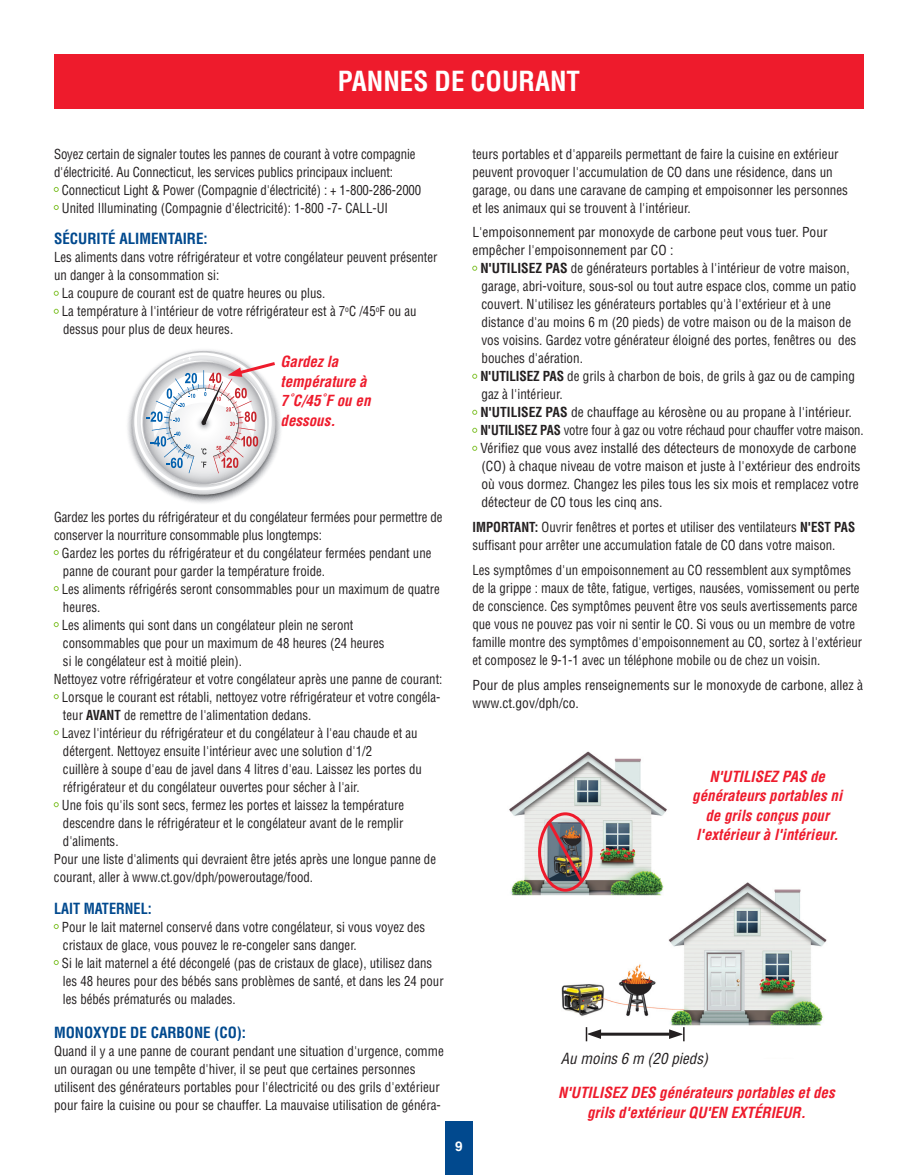
<style>
.page{position:relative;width:918px;height:1175px;background:#fff}
.page>*{position:absolute;margin:0;border:0;box-sizing:border-box;transform-origin:0 0}
.t1{font:700 condensed 27px "Helvetica LT Std";color:#fff}
.t2{font:italic 700 condensed 15px/19.5px "Helvetica LT Std";color:#ee1b2c;text-align:center}
.t3{font:700 condensed 15px "Helvetica LT Std";color:#01498e}
.t4{font:italic condensed 15px "Helvetica LT Std";color:#231f20}
.t5{font:700 condensed 15px "Helvetica LT Std";color:#01498e;scale:.95 1}
.t6{font:condensed 13.5px/18px "Helvetica LT Std";color:#231f20;scale:.95 1}
.t7{font:condensed 13.5px/18px "Helvetica LT Std";color:#231f20}
.t8{font:condensed 13.5px "Helvetica LT Std";color:#231f20;scale:.94 1}
.t9{font:700 13.5px "Helvetica LT Std";color:#fff}
.s1{font-weight:700}
</style>
<div class="page">
<div style="left:54px;top:54px;width:810px;height:54px;background:#ee1b2c"></div>
<div style="left:445px;top:1121px;width:27px;height:53px;background:#01498e"></div>
<svg style="left:54px;top:187px;width:5px;height:5px"></svg>
<svg style="left:54px;top:205px;width:5px;height:5px"></svg>
<svg style="left:54px;top:291px;width:5px;height:5px"></svg>
<svg style="left:54px;top:309px;width:5px;height:5px"></svg>
<svg style="left:54px;top:550px;width:5px;height:5px"></svg>
<svg style="left:54px;top:586px;width:5px;height:5px"></svg>
<svg style="left:54px;top:622px;width:5px;height:5px"></svg>
<svg style="left:54px;top:694px;width:5px;height:5px"></svg>
<svg style="left:54px;top:730px;width:5px;height:5px"></svg>
<svg style="left:54px;top:802px;width:5px;height:5px"></svg>
<svg style="left:54px;top:924px;width:5px;height:5px"></svg>
<svg style="left:54px;top:960px;width:5px;height:5px"></svg>
<svg style="left:472px;top:266px;width:5px;height:5px"></svg>
<svg style="left:472px;top:374px;width:5px;height:5px"></svg>
<svg style="left:472px;top:410px;width:5px;height:5px"></svg>
<svg style="left:472px;top:428px;width:5px;height:5px"></svg>
<svg style="left:472px;top:446px;width:5px;height:5px"></svg>
<svg style="left:125px;top:347px;width:158px;height:158px"></svg>
<svg style="left:132px;top:351px;width:144px;height:143px"></svg>
<svg style="left:138px;top:354px;width:140px;height:130px"></svg>
<img style="left:561px;top:882px;width:266px;height:160px">
<hr style="left:601px;top:1032px;width:68px;height:3px;background:#231f20">
<svg style="left:669px;top:1027px;width:16px;height:14px"></svg>
<svg style="left:586px;top:1027px;width:15px;height:14px"></svg>
<img style="left:509px;top:751px;width:166px;height:155px">
<div style="left:538px;top:812px;width:54px;height:79px;border:3px solid #ee1b2c;border-radius:50%"></div>
<svg style="left:546px;top:819px;width:39px;height:65px;background:#7f6b6c"></svg>
<h1 class="t1" style="left:338px;top:64px;width:244px">PANNES DE COURANT</h1>
<p class="t6" style="left:54px;top:144px;width:382px">Soyez certain de signaler toutes les pannes de courant à votre compagnie</p>
<p class="t6" style="left:54px;top:162px;width:358px">d'électricité. Au Connecticut, les services publics principaux incluent:</p>
<p class="t6" style="left:62px;top:180px;width:380px">Connecticut Light &amp; Power (Compagnie d'électricité) : + 1-800-286-2000</p>
<p class="t6" style="left:62px;top:198px;width:345px">United Illuminating (Compagnie d'électricité): 1-800 -7- CALL-UI</p>
<p class="t3" style="left:54px;top:229px;width:155px">SÉCURITÉ ALIMENTAIRE:</p>
<p class="t6" style="left:54px;top:248px;width:405px">Les aliments dans votre réfrigérateur et votre congélateur peuvent présenter</p>
<p class="t6" style="left:54px;top:266px;width:175px">un danger à la consommation si:</p>
<p class="t6" style="left:62px;top:284px;width:279px">La coupure de courant est de quatre heures ou plus.</p>
<p class="t6" style="left:62px;top:302px;width:375px">La température à l'intérieur de votre réfrigérateur est à 7<sup>o</sup>C /45<sup>o</sup>F ou au</p>
<p class="t6" style="left:63px;top:320px;width:181px">dessus pour plus de deux heures.</p>
<p class="t2" style="left:280px;top:352px;width:91px;text-align:left">Gardez la température à<br>7˚C/45˚F ou en dessous.</p>
<p class="t6" style="left:54px;top:507px;width:411px">Gardez les portes du réfrigérateur et du congélateur fermées pour permettre de</p>
<p class="t6" style="left:54px;top:525px;width:284px">conserver la nourriture consommable plus longtemps:</p>
<p class="t6" style="left:62px;top:543px;width:391px">Gardez les portes du réfrigérateur et du congélateur fermées pendant une</p>
<p class="t6" style="left:63px;top:561px;width:277px">panne de courant pour garder la température froide.</p>
<p class="t6" style="left:62px;top:579px;width:399px">Les aliments réfrigérés seront consommables pour un maximum de quatre</p>
<p class="t6" style="left:63px;top:597px;width:41px">heures.</p>
<p class="t6" style="left:62px;top:615px;width:309px">Les aliments qui sont dans un congélateur plein ne seront</p>
<p class="t6" style="left:63px;top:633px;width:340px">consommables que pour un maximum de 48 heures (24 heures</p>
<p class="t6" style="left:63px;top:651px;width:190px">si le congélateur est à moitié plein).</p>
<p class="t6" style="left:54px;top:669px;width:410px">Nettoyez votre réfrigérateur et votre congélateur après une panne de courant:</p>
<p class="t6" style="left:62px;top:687px;width:400px">Lorsque le courant est rétabli, nettoyez votre réfrigérateur et votre congéla-</p>
<p class="t6" style="left:63px;top:705px;width:263px">teur <span class="s1">AVANT</span> de remettre de l'alimentation dedans.</p>
<p class="t6" style="left:62px;top:723px;width:376px">Lavez l'intérieur du réfrigérateur et du congélateur à l'eau chaude et au</p>
<p class="t6" style="left:63px;top:741px;width:327px">détergent. Nettoyez ensuite l'intérieur avec une solution d'1/2</p>
<p class="t6" style="left:63px;top:759px;width:379px">cuillère à soupe d'eau de javel dans 4 litres d'eau. Laissez les portes du</p>
<p class="t6" style="left:63px;top:777px;width:314px">réfrigérateur et du congélateur ouvertes pour sécher à l'air.</p>
<p class="t6" style="left:62px;top:795px;width:362px">Une fois qu'ils sont secs, fermez les portes et laissez la température</p>
<p class="t6" style="left:63px;top:813px;width:360px">descendre dans le réfrigérateur et le congélateur avant de le remplir</p>
<p class="t6" style="left:63px;top:831px;width:60px">d'aliments.</p>
<p class="t6" style="left:54px;top:849px;width:404px">Pour une liste d'aliments qui devraient être jetés après une longue panne de</p>
<p class="t6" style="left:54px;top:867px;width:274px">courant, aller à www.ct.gov/dph/poweroutage/food.</p>
<p class="t5" style="left:54px;top:898px;width:104px">LAIT MATERNEL:</p>
<p class="t6" style="left:62px;top:917px;width:403px">Pour le lait maternel conservé dans votre congélateur, si vous voyez des cristaux de glace, vous pouvez le re-congeler sans danger.<br>Si le lait maternel a été décongelé (pas de cristaux de glace), utilisez dans les 48 heures pour des bébés sans problèmes de santé, et dans les 24 pour les bébés prématurés ou malades.</p>
<p class="t3" style="left:54px;top:1023px;width:194px">MONOXYDE DE CARBONE (CO):</p>
<p class="t7" style="left:54px;top:1042px;width:391px">Quand il y a une panne de courant pendant une situation d'urgence, comme un ouragan ou une tempête d'hiver, il se peut que certaines personnes utilisent des générateurs portables pour l'électricité ou des grils d'extérieur pour faire la cuisine ou pour se chauffer. La mauvaise utilisation de généra-</p>
<p class="t7" style="left:472px;top:144px;width:377px">teurs portables et d'appareils permettant de faire la cuisine en extérieur peuvent provoquer l'accumulation de CO dans une résidence, dans un garage, ou dans une caravane de camping et empoisonner les personnes et les animaux qui se trouvent à l'intérieur.</p>
<p class="t7" style="left:472px;top:223px;width:357px">L'empoisonnement par monoxyde de carbone peut vous tuer. Pour</p>
<p class="t7" style="left:472px;top:241px;width:202px">empêcher l'empoisonnement par CO :</p>
<p class="t7" style="left:480px;top:259px;width:371px"><span class="s1">N'UTILISEZ PAS</span> de générateurs portables à l'intérieur de votre maison,</p>
<p class="t7" style="left:481px;top:277px;width:376px">garage, abri-voiture, sous-sol ou tout autre espace clos, comme un patio</p>
<p class="t7" style="left:481px;top:295px;width:351px">couvert. N'utilisez les générateurs portables qu'à l'extérieur et à une</p>
<p class="t7" style="left:481px;top:313px;width:371px">distance d'au moins 6 m (20 pieds) de votre maison ou de la maison de</p>
<p class="t7" style="left:481px;top:331px;width:376px">vos voisins. Gardez votre générateur éloigné des portes, fenêtres ou des</p>
<p class="t7" style="left:481px;top:349px;width:103px">bouches d'aération.</p>
<p class="t7" style="left:480px;top:367px;width:376px"><span class="s1">N'UTILISEZ PAS</span> de grils à charbon de bois, de grils à gaz ou de camping</p>
<p class="t7" style="left:481px;top:385px;width:83px">gaz à l'intérieur.</p>
<p class="t7" style="left:480px;top:403px;width:373px"><span class="s1">N'UTILISEZ PAS</span> de chauffage au kérosène ou au propane à l'intérieur.</p>
<p class="t8" style="left:480px;top:422px;width:409px"><span class="s1">N'UTILISEZ PAS</span> votre four à gaz ou votre réchaud pour chauffer votre maison.</p>
<p class="t7" style="left:480px;top:439px;width:378px">Vérifiez que vous avez installé des détecteurs de monoxyde de carbone</p>
<p class="t7" style="left:482px;top:457px;width:380px">(CO) à chaque niveau de votre maison et juste à l'extérieur des endroits</p>
<p class="t7" style="left:482px;top:475px;width:379px">où vous dormez. Changez les piles tous les six mois et remplacez votre</p>
<p class="t7" style="left:482px;top:493px;width:183px">détecteur de CO tous les cinq ans.</p>
<p class="t6" style="left:472px;top:518px;width:404px"><span class="s1">IMPORTANT:</span> Ouvrir fenêtres et portes et utiliser des ventilateurs <span class="s1">N'EST PAS </span>suffisant pour arrêter une accumulation fatale de CO dans votre maison.</p>
<p class="t6" style="left:472px;top:561px;width:412px">Les symptômes d'un empoisonnement au CO ressemblent aux symptômes de la grippe : maux de tête, fatigue, vertiges, nausées, vomissement ou perte de conscience. Ces symptômes peuvent être vos seuls avertissements parce que vous ne pouvez pas voir ni sentir le CO. Si vous ou un membre de votre famille montre des symptômes d'empoisonnement au CO, sortez à l'extérieur et composez le 9-1-1 avec un téléphone mobile ou de chez un voisin.</p>
<p class="t7" style="left:472px;top:675px;width:392px">Pour de plus amples renseignements sur le monoxyde de carbone, allez à www.ct.gov/dph/co.</p>
<p class="t2" style="left:692px;top:766px;width:151px">N'UTILISEZ PAS de générateurs portables ni de grils conçus pour l'extérieur à l'intérieur.</p>
<p class="t9" style="left:455px;top:1137px;width:9px">9</p>
<p class="t4" style="left:561px;top:1049px;width:149px">Au moins 6 m (20 pieds)</p>
<p class="t2" style="left:558px;top:1083px;width:278px">N'UTILISEZ DES générateurs portables et des grils d'extérieur QU'EN EXTÉRIEUR.</p>
</div>
